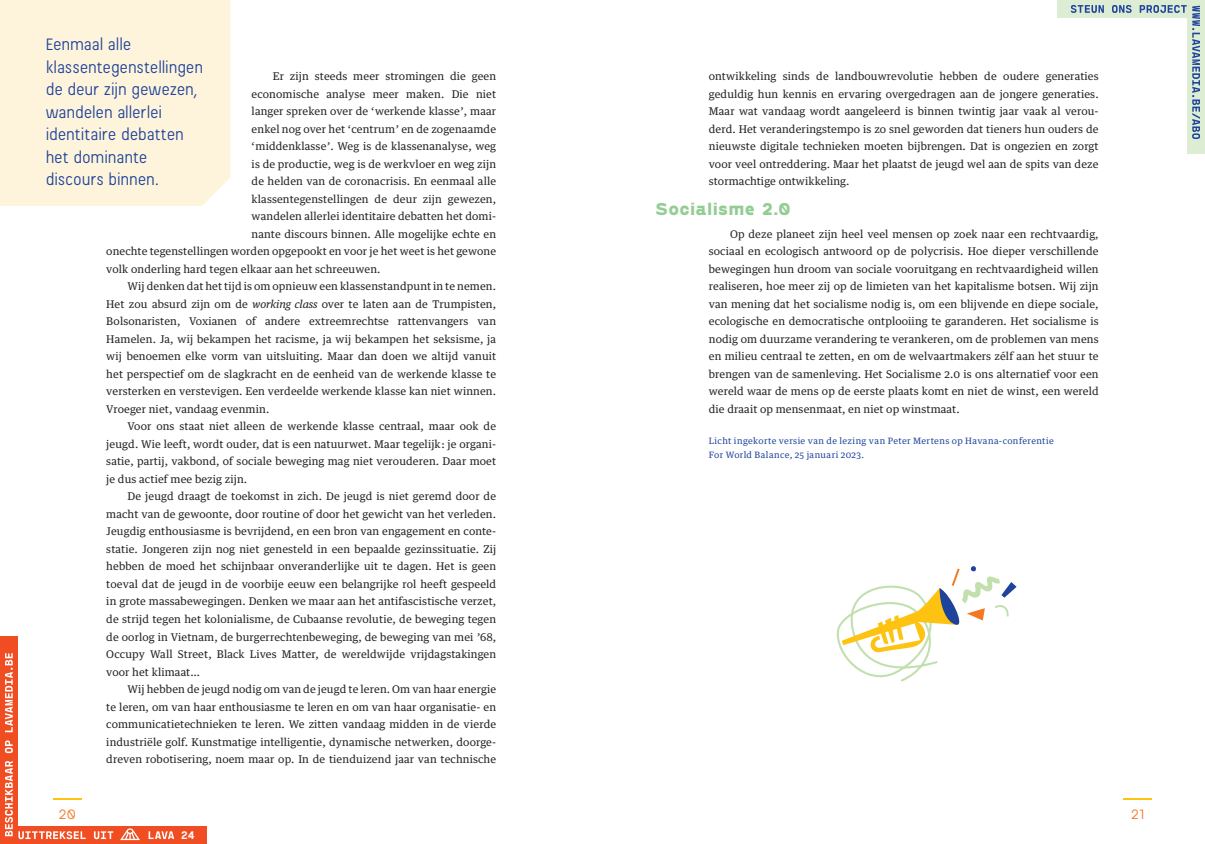
<style>
.page{position:relative;width:1205px;height:844px;background:#fff}
.page>*{position:absolute;margin:0;border:0;box-sizing:border-box;transform-origin:0 0}
._3_4_Lava_-_article{font:17.5px/22.5px "Beauchef";letter-spacing:.03em;color:#1f439b}
._3_3_Lava_-_article{font:800 17.5px "Gosha Sans";letter-spacing:.01em;color:#93cd94}
.t1{font:300 13.75px "Gosha Sans";color:#f47721}
.t2{font:800 11px "Cartograph Mono CF";color:#fff}
._3_2_Lava_-_article{font:10.62px/17.5px "Guardian Text Egyp";letter-spacing:.01em;color:#231f20;text-align:justify}
._5_1_Lava_-_notes_ED{font:8.75px/13.8px "Guardian Text Egyp";letter-spacing:.04em;color:#1f439b}
.s1{font-style:italic}
</style>
<div class="page">
<div style="left:0;top:0;width:230px;height:206px;background:#fef4db"></div>
<svg style="left:836px;top:566px;width:180px;height:116px"></svg>
<svg style="left:1123px;top:798px;width:29px;height:1px"></svg>
<div style="left:1057px;top:0;width:148px;height:18px;background:#ddedd4"></div>
<div style="left:1187px;top:0;width:18px;height:154px;background:#ddedd4"></div>
<div style="left:0;top:826px;width:207px;height:17px;background:#f04d22"></div>
<div style="left:0;top:636px;width:18px;height:207px;background:#f04d22"></div>
<svg style="left:5px;top:653px;width:169px;height:186px"></svg>
<svg style="left:1071px;top:5px;width:115px;height:8px"></svg>
<svg style="left:1192px;top:6px;width:8px;height:133px"></svg>
<p class="_3_4_Lava_-_article" style="left:46px;top:33px;width:158px">Eenmaal alle klassentegenstellingen de deur zijn gewezen, wandelen allerlei identitaire debatten het dominante discours binnen.</p>
<p class="_3_2_Lava_-_article" style="left:273px;top:66px;width:225px">Er zijn steeds meer stromingen die geen</p>
<p class="_3_2_Lava_-_article" style="left:252px;top:84px;width:246px">economische analyse meer maken. Die niet</p>
<p class="_3_2_Lava_-_article" style="left:252px;top:101px;width:246px">langer spreken over de ‘werkende klasse’, maar</p>
<p class="_3_2_Lava_-_article" style="left:252px;top:119px;width:246px">enkel nog over het ‘centrum’ en de zogenaamde</p>
<p class="_3_2_Lava_-_article" style="left:252px;top:136px;width:246px">‘middenklasse’. Weg is de klassenanalyse, weg</p>
<p class="_3_2_Lava_-_article" style="left:252px;top:154px;width:246px">is de productie, weg is de werkvloer en weg zijn</p>
<p class="_3_2_Lava_-_article" style="left:252px;top:171px;width:246px">de helden van de coronacrisis. En eenmaal alle</p>
<p class="_3_2_Lava_-_article" style="left:252px;top:189px;width:246px">klassentegenstellingen de deur zijn gewezen,</p>
<p class="_3_2_Lava_-_article" style="left:252px;top:206px;width:246px">wandelen allerlei identitaire debatten het domi-</p>
<p class="_3_2_Lava_-_article" style="left:252px;top:224px;width:246px">nante discours binnen. Alle mogelijke echte en</p>
<p class="_3_2_Lava_-_article" style="left:106px;top:241px;width:391px">onechte tegenstellingen worden opgepookt en voor je het weet is het gewone</p>
<p class="_3_2_Lava_-_article" style="left:106px;top:259px;width:276px">volk onderling hard tegen elkaar aan het schreeuwen.</p>
<p class="_3_2_Lava_-_article" style="left:106px;top:276px;width:391px;text-indent:21px">Wij denken dat het tijd is om opnieuw een klassenstandpunt in te nemen.<br>Het zou absurd zijn om de <span class="s1">working class</span> over te laten aan de Trumpisten, Bolsonaristen, Voxianen of andere extreemrechtse rattenvangers van Hamelen. Ja, wij bekampen het racisme, ja wij bekampen het seksisme, ja wij benoemen elke vorm van uitsluiting. Maar dan doen we altijd vanuit het perspectief om de slagkracht en de eenheid van de werkende klasse te versterken en verstevigen. Een verdeelde werkende klasse kan niet winnen.<br>Vroeger niet, vandaag evenmin.</p>
<p class="_3_2_Lava_-_article" style="left:106px;top:416px;width:391px;text-indent:21px">Voor ons staat niet alleen de werkende klasse centraal, maar ook de jeugd. Wie leeft, wordt ouder, dat is een natuurwet. Maar tegelijk: je organi&shy;satie, partij, vakbond, of sociale beweging mag niet verouderen. Daar moet je dus actief mee bezig zijn.</p>
<p class="_3_2_Lava_-_article" style="left:106px;top:486px;width:391px;text-indent:21px">De jeugd draagt de toekomst in zich. De jeugd is niet geremd door de macht van de gewoonte, door routine of door het gewicht van het verleden.<br>Jeugdig enthousiasme is bevrijdend, en een bron van engagement en conte&shy;statie. Jongeren zijn nog niet genesteld in een bepaalde gezinssituatie. Zij hebben de moed het schijnbaar onveranderlijke uit te dagen. Het is geen toeval dat de jeugd in de voorbije eeuw een belangrijke rol heeft gespeeld in grote massabewegingen. Denken we maar aan het antifascistische verzet, de strijd tegen het kolonialisme, de Cubaanse revolutie, de beweging tegen de oorlog in Vietnam, de burgerrechtenbeweging, de beweging van mei ’68, Occupy Wall Street, Black Lives Matter, de wereldwijde vrijdagstakingen voor het klimaat…</p>
<p class="_3_2_Lava_-_article" style="left:106px;top:679px;width:391px;text-indent:21px">Wij hebben de jeugd nodig om van de jeugd te leren. Om van haar energie te leren, om van haar enthousiasme te leren en om van haar organisatie- en communicatietechnieken te leren. We zitten vandaag midden in de vierde industriële golf. Kunstmatige intelligentie, dynamische netwerken, doorge&shy;dreven robotisering, noem maar op. In de tienduizend jaar van technische</p>
<p class="_3_2_Lava_-_article" style="left:709px;top:66px;width:391px">ontwikkeling sinds de landbouwrevolutie hebben de oudere generaties geduldig hun kennis en ervaring overgedragen aan de jongere generaties.<br>Maar wat vandaag wordt aangeleerd is binnen twintig jaar vaak al verou&shy;derd. Het veranderingstempo is zo snel geworden dat tieners hun ouders de nieuwste digitale technieken moeten bijbrengen. Dat is ongezien en zorgt voor veel ontreddering. Maar het plaatst de jeugd wel aan de spits van deze stormachtige ontwikkeling.</p>
<p class="_3_3_Lava_-_article" style="left:656px;top:197px;width:137px">Socialisme 2.0</p>
<p class="_3_2_Lava_-_article" style="left:709px;top:224px;width:391px;text-indent:21px">Op deze planeet zijn heel veel mensen op zoek naar een rechtvaardig, sociaal en ecologisch antwoord op de polycrisis. Hoe dieper verschillende bewegingen hun droom van sociale vooruitgang en rechtvaardigheid willen realiseren, hoe meer zij op de limieten van het kapitalisme botsen. Wij zijn van mening dat het socialisme nodig is, om een blijvende en diepe sociale, ecologische en democratische ontplooiing te garanderen. Het socialisme is nodig om duurzame verandering te verankeren, om de problemen van mens en milieu centraal te zetten, en om de welvaartmakers zélf aan het stuur te brengen van de samenleving. Het Socialisme 2.0 is ons alternatief voor een wereld waar de mens op de eerste plaats komt en niet de winst, een wereld die draait op mensenmaat, en niet op winstmaat.</p>
<p class="_5_1_Lava_-_notes_ED" style="left:709px;top:433px;width:346px">Licht ingekorte versie van de lezing van Peter Mertens op Havana-conferentie<br>For World Balance, 25 januari 2023.</p>
<p class="t1" style="left:59px;top:804px;width:19px">20</p>
<p class="t1" style="left:1131px;top:804px;width:14px">21</p>
<p class="t2" style="left:181px;top:828px;width:15px">24</p>
</div>
